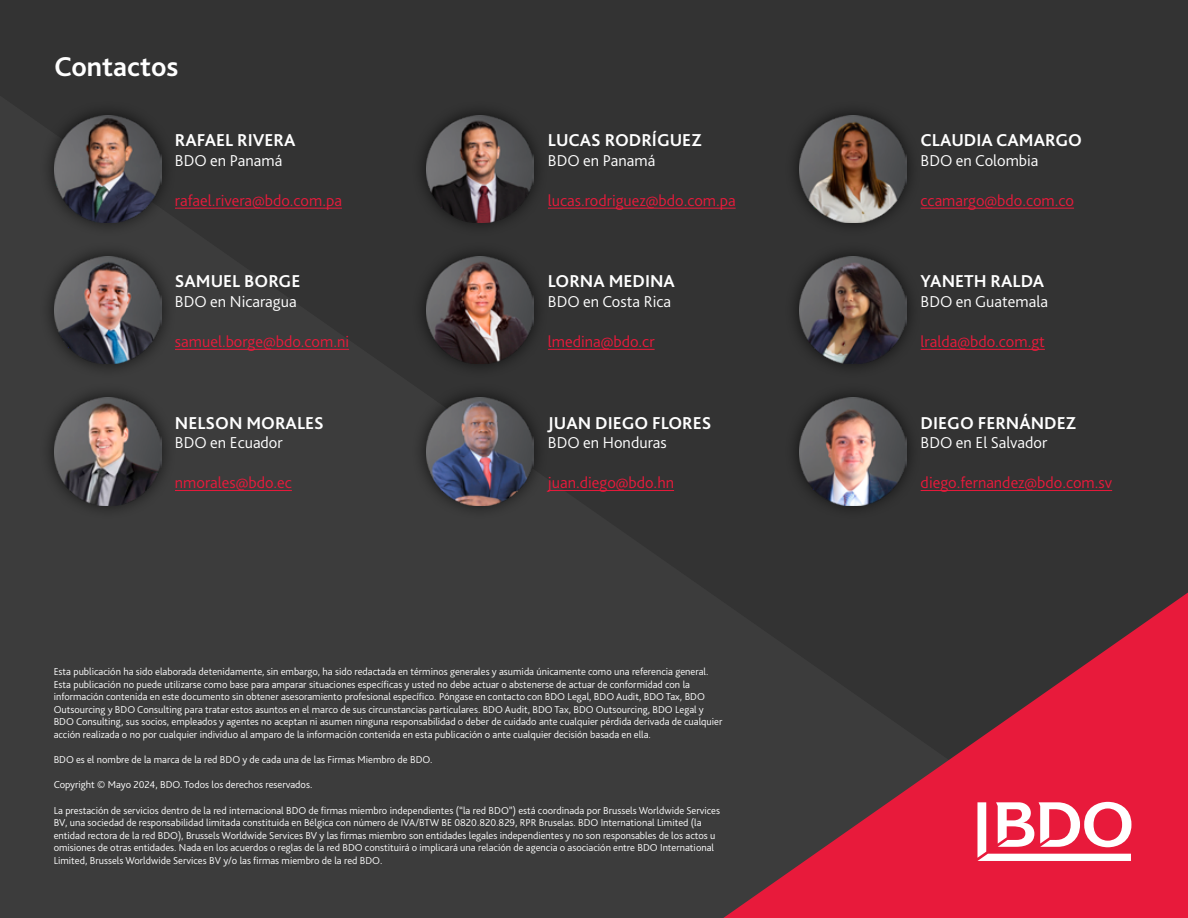
<style>
.page{position:relative;width:1188px;height:918px;background:#333}
.page>*{position:absolute;margin:0;border:0;box-sizing:border-box;transform-origin:0 0}
.t1{font:700 28.5px "Bliss Pro";color:#fff}
.t2{font:700 18px "Bliss Pro";color:#fff}
.t3{font:300 16.5px "Bliss Pro";color:#e81a3b}
.t4{font:300 16.5px "Bliss Pro";color:#fff}
.t5{font:300 10.5px/12.6px "Bliss Pro";color:#fff}
</style>
<div class="page">
<svg style="left:723px;top:593px;width:465px;height:325px"></svg>
<svg style="left:977px;top:802px;width:154px;height:59px"></svg>
<img style="left:54px;top:116px;width:107px;height:107px">
<div style="left:39px;top:242px;width:137px;height:136px;background:#3b3b3b"></div>
<img style="left:54px;top:257px;width:107px;height:107px">
<div style="left:39px;top:383px;width:137px;height:137px;background:#3b3b3b"></div>
<img style="left:54px;top:398px;width:107px;height:107px">
<hr style="left:175px;top:208px;width:167px;height:1px;background:#e81a3b">
<hr style="left:175px;top:349px;width:174px;height:1px;background:#e81a3b">
<hr style="left:175px;top:490px;width:117px;height:1px;background:#e81a3b">
<img style="left:426px;top:116px;width:108px;height:107px">
<img style="left:426px;top:257px;width:108px;height:107px">
<img style="left:426px;top:398px;width:108px;height:107px">
<hr style="left:548px;top:208px;width:188px;height:1px;background:#e81a3b">
<hr style="left:548px;top:349px;width:107px;height:1px;background:#e81a3b">
<hr style="left:548px;top:490px;width:126px;height:1px;background:#e81a3b">
<img style="left:799px;top:116px;width:107px;height:107px">
<img style="left:799px;top:257px;width:107px;height:107px">
<img style="left:799px;top:398px;width:107px;height:107px">
<hr style="left:921px;top:208px;width:153px;height:1px;background:#e81a3b">
<hr style="left:921px;top:349px;width:124px;height:1px;background:#e81a3b">
<hr style="left:921px;top:490px;width:191px;height:1px;background:#e81a3b">
<h1 class="t1" style="left:54px;top:48px;width:126px">Contactos</h1>
<h2 class="t2" style="left:175px;top:129px;width:122px">RAFAEL RIVERA</h2>
<h3 class="t4" style="left:175px;top:150px;width:109px">BDO en Panamá</h3>
<h3 class="t3" style="left:175px;top:190px;width:168px">rafael.rivera@bdo.com.pa</h3>
<h2 class="t2" style="left:175px;top:270px;width:127px">SAMUEL BORGE</h2>
<h3 class="t4" style="left:175px;top:292px;width:123px">BDO en Nicaragua</h3>
<h3 class="t3" style="left:175px;top:331px;width:176px">samuel.borge@bdo.com.ni</h3>
<h2 class="t2" style="left:175px;top:411px;width:150px">NELSON MORALES</h2>
<h3 class="t4" style="left:175px;top:433px;width:109px">BDO en Ecuador</h3>
<h3 class="t3" style="left:175px;top:472px;width:118px">nmorales@bdo.ec</h3>
<h2 class="t2" style="left:548px;top:129px;width:155px">LUCAS RODRÍGUEZ</h2>
<h3 class="t4" style="left:548px;top:150px;width:109px">BDO en Panamá</h3>
<h3 class="t3" style="left:548px;top:190px;width:189px">lucas.rodriguez@bdo.com.pa</h3>
<h2 class="t2" style="left:548px;top:270px;width:129px">LORNA MEDINA</h2>
<h3 class="t4" style="left:548px;top:292px;width:125px">BDO en Costa Rica</h3>
<h3 class="t3" style="left:548px;top:331px;width:108px">lmedina@bdo.cr</h3>
<h2 class="t2" style="left:548px;top:411px;width:165px">JUAN DIEGO FLORES</h2>
<h3 class="t4" style="left:548px;top:433px;width:120px">BDO en Honduras</h3>
<h3 class="t3" style="left:548px;top:472px;width:128px">juan.diego@bdo.hn</h3>
<p class="t5" style="left:54px;top:665px;width:670px">Esta publicación ha sido elaborada detenidamente, sin embargo, ha sido redactada en términos generales y asumida únicamente como una referencia general.<br>Esta publicación no puede utilizarse como base para amparar situaciones específicas y usted no debe actuar o abstenerse de actuar de conformidad con la información contenida en este documento sin obtener asesoramiento profesional específico. Póngase en contacto con BDO Legal, BDO Audit, BDO Tax, BDO Outsourcing y BDO Consulting para tratar estos asuntos en el marco de sus circunstancias particulares. BDO Audit, BDO Tax, BDO Outsourcing, BDO Legal y BDO Consulting, sus socios, empleados y agentes no aceptan ni asumen ninguna responsabilidad o deber de cuidado ante cualquier pérdida derivada de cualquier acción realizada o no por cualquier individuo al amparo de la información contenida en esta publicación o ante cualquier decisión basada en ella.</p>
<p class="t5" style="left:54px;top:753px;width:380px">BDO es el nombre de la marca de la red BDO y de cada una de las Firmas Miembro de BDO.</p>
<p class="t5" style="left:54px;top:778px;width:260px">Copyright © Mayo 2024, BDO. Todos los derechos reservados.</p>
<p class="t5" style="left:54px;top:804px;width:668px">La prestación de servicios dentro de la red internacional BDO de firmas miembro independientes (“la red BDO”) está coordinada por Brussels Worldwide Services BV, una sociedad de responsabilidad limitada constituida en Bélgica con número de IVA/BTW BE 0820.820.829, RPR Bruselas. BDO International Limited (la entidad rectora de la red BDO), Brussels Worldwide Services BV y las firmas miembro son entidades legales independientes y no son responsables de los actos u omisiones de otras entidades. Nada en los acuerdos o reglas de la red BDO constituirá o implicará una relación de agencia o asociación entre BDO International Limited, Brussels Worldwide Services BV y/o las firmas miembro de la red BDO.</p>
<h2 class="t2" style="left:921px;top:129px;width:163px">CLAUDIA CAMARGO</h2>
<h3 class="t4" style="left:921px;top:150px;width:119px">BDO en Colombia</h3>
<h3 class="t3" style="left:921px;top:190px;width:155px">ccamargo@bdo.com.co</h3>
<h2 class="t2" style="left:921px;top:270px;width:125px">YANETH RALDA</h2>
<h3 class="t4" style="left:921px;top:292px;width:129px">BDO en Guatemala</h3>
<h3 class="t3" style="left:921px;top:331px;width:126px">lralda@bdo.com.gt</h3>
<h2 class="t2" style="left:921px;top:411px;width:157px">DIEGO FERNÁNDEZ</h2>
<h3 class="t4" style="left:921px;top:433px;width:128px">BDO en El Salvador</h3>
<h3 class="t3" style="left:921px;top:472px;width:193px">diego.fernandez@bdo.com.sv</h3>
</div>
